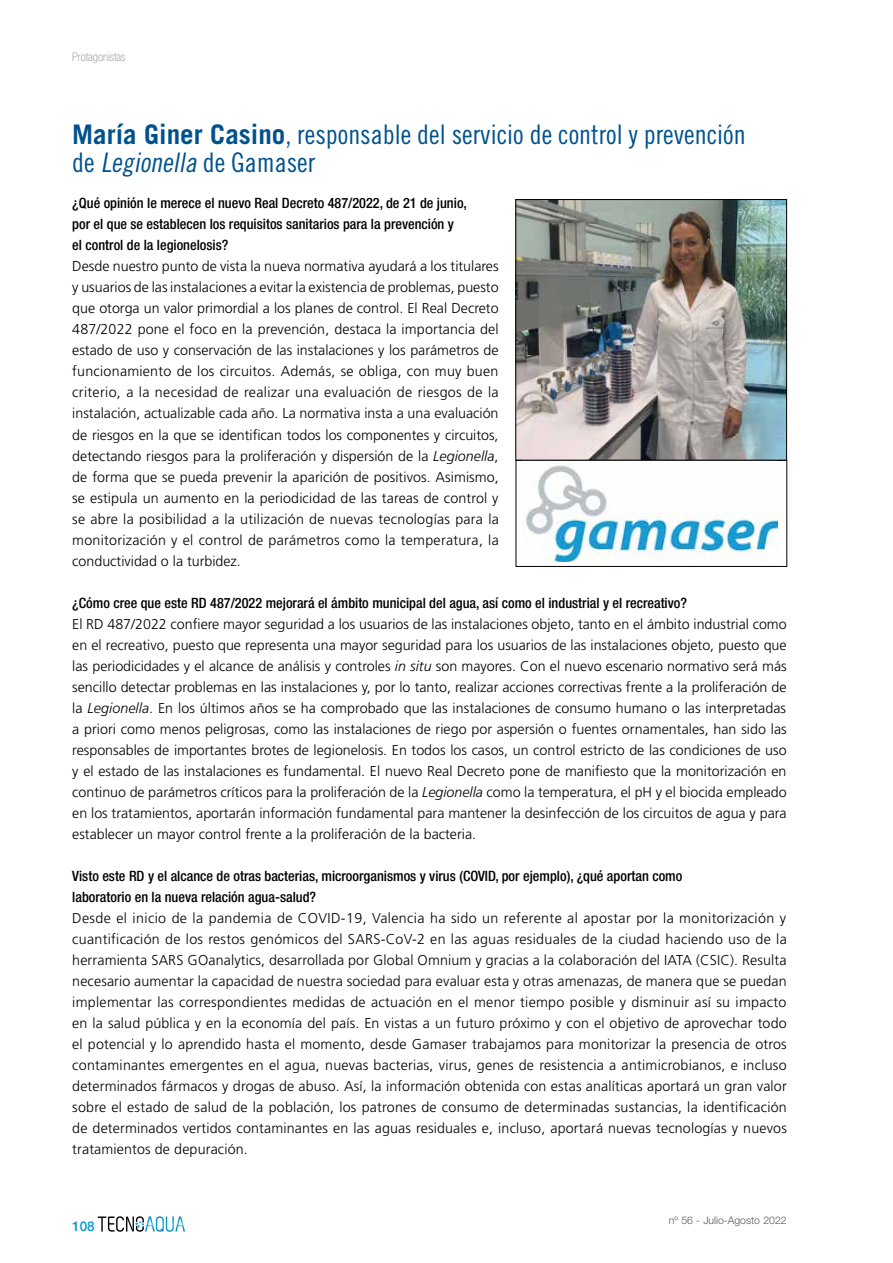
<style>
.page{position:relative;width:893px;height:1263px;background:#fff}
.page>*{position:absolute;margin:0;border:0;box-sizing:border-box;transform-origin:0 0}
.t1{font:27px/28.5px "Trade Gothic LT Std Cn 18";color:#00528c}
.t2{font:300 14.25px/21px "Frutiger LT Std";color:#000;text-align:justify}
.t3{font:500 condensed 14.25px/21px "Helvetica Neue LT Std";color:#000}
.t4{font:500 13.5px "Helvetica Neue LT Std";color:#0098d4}
.t5{font:100 condensed 12px "Helvetica Neue LT Std";color:#87888a}
.t6{font:300 10.5px "Helvetica Neue LT Std";color:#58585a}
.s1{font-family:"Trade Gothic LT Std";font-weight:700}
.s2{font-style:italic}
</style>
<div class="page">
<svg style="left:98px;top:1216px;width:87px;height:16px"></svg>
<img style="left:518px;top:201px;width:267px;height:257px">
<div style="left:516px;top:199px;width:271px;height:261px;border:1px solid #000"></div>
<img style="left:525px;top:465px;width:252px;height:96px">
<div style="left:516px;top:460px;width:271px;height:107px;border:1px solid #000"></div>
<p class="t5" style="left:72px;top:50px;width:55px">Protagonistas</p>
<h1 class="t1" style="left:72px;top:119px;width:675px"><span class="s1">María Giner Casino</span>, responsable del servicio de control y prevención d e <span class="s2">Legionella</span> d e G a m a s e r</h1>
<p class="t3" style="left:72px;top:193px;width:396px">¿Qué opinión le merece el nuevo Real Decreto 487/2022, de 21 de junio, por el que se establecen los requisitos sanitarios para la prevención y el control de la legionelosis?</p>
<p class="t2" style="left:72px;top:256px;width:428px">Desde nuestro punto de vista la nueva normativa ayudará a los titulares y usuarios de las instalaciones a evitar la existencia de problemas, puesto que otorga un valor primordial a los planes de control. El Real Decreto 487/2022 pone el foco en la prevención, destaca la importancia del estado de uso y conservación de las instalaciones y los parámetros de funcionamiento de los circuitos. Además, se obliga, con muy buen criterio, a la necesidad de realizar una evaluación de riesgos de la instalación, actualizable cada año. La normativa insta a una evaluación de riesgos en la que se identifican todos los componentes y circuitos, detectando riesgos para la proliferación y dispersión de la <span class="s2">Legionella</span>, de forma que se pueda prevenir la aparición de positivos. Asimismo, se estipula un aumento en la periodicidad de las tareas de control y se abre la posibilidad a la utilización de nuevas tecnologías para la monitorización y el control de parámetros como la temperatura, la conductividad o la turbidez.</p>
<p class="t3" style="left:72px;top:592px;width:616px">¿Cómo cree que este RD 487/2022 mejorará el ámbito municipal del agua, así como el industrial y el recreativo?</p>
<p class="t2" style="left:72px;top:613px;width:716px">El RD 487/2022 confiere mayor seguridad a los usuarios de las instalaciones objeto, tanto en el ámbito industrial como en el recreativo, puesto que representa una mayor seguridad para los usuarios de las instalaciones objeto, puesto que las periodicidades y el alcance de análisis y controles <span class="s2">in situ</span> son mayores. Con el nuevo escenario normativo será más sencillo detectar problemas en las instalaciones y, por lo tanto, realizar acciones correctivas frente a la proliferación de la <span class="s2">Legionella</span>. En los últimos años se ha comprobado que las instalaciones de consumo humano o las interpretadas a priori como menos peligrosas, como las instalaciones de riego por aspersión o fuentes ornamentales, han sido las responsables de importantes brotes de legionelosis. En todos los casos, un control estricto de las condiciones de uso y el estado de las instalaciones es fundamental. El nuevo Real Decreto pone de manifiesto que la monitorización en continuo de parámetros críticos para la proliferación de la <span class="s2">Legionella</span> como la temperatura, el pH y el biocida empleado en los tratamientos, aportarán información fundamental para mantener la desinfección de los circuitos de agua y para establecer un mayor control frente a la proliferación de la bacteria.</p>
<p class="t3" style="left:72px;top:865px;width:612px">Visto este RD y el alcance de otras bacterias, microorganismos y virus (COVID, por ejemplo), ¿qué aportan como laboratorio en la nueva relación agua-salud?</p>
<p class="t2" style="left:72px;top:907px;width:716px">Desde el inicio de la pandemia de COVID-19, Valencia ha sido un referente al apostar por la monitorización y cuantificación de los restos genómicos del SARS-CoV-2 en las aguas residuales de la ciudad haciendo uso de la herramienta SARS GOanalytics, desarrollada por Global Omnium y gracias a la colaboración del IATA (CSIC). Resulta necesario aumentar la capacidad de nuestra sociedad para evaluar esta y otras amenazas, de manera que se puedan implementar las correspondientes medidas de actuación en el menor tiempo posible y disminuir así su impacto en la salud pública y en la economía del país. En vistas a un futuro próximo y con el objetivo de aprovechar todo el potencial y lo aprendido hasta el momento, desde Gamaser trabajamos para monitorizar la presencia de otros contaminantes emergentes en el agua, nuevas bacterias, virus, genes de resistencia a antimicrobianos, e incluso determinados fármacos y drogas de abuso. Así, la información obtenida con estas analíticas aportará un gran valor sobre el estado de salud de la población, los patrones de consumo de determinadas sustancias, la identificación de determinados vertidos contaminantes en las aguas residuales e, incluso, aportará nuevas tecnologías y nuevos tratamientos de depuración.</p>
<p class="t4" style="left:72px;top:1218px;width:24px">108</p>
<p class="t6" style="left:669px;top:1213px;width:119px">nº 56 - Julio-Agosto 2022</p>
</div>
